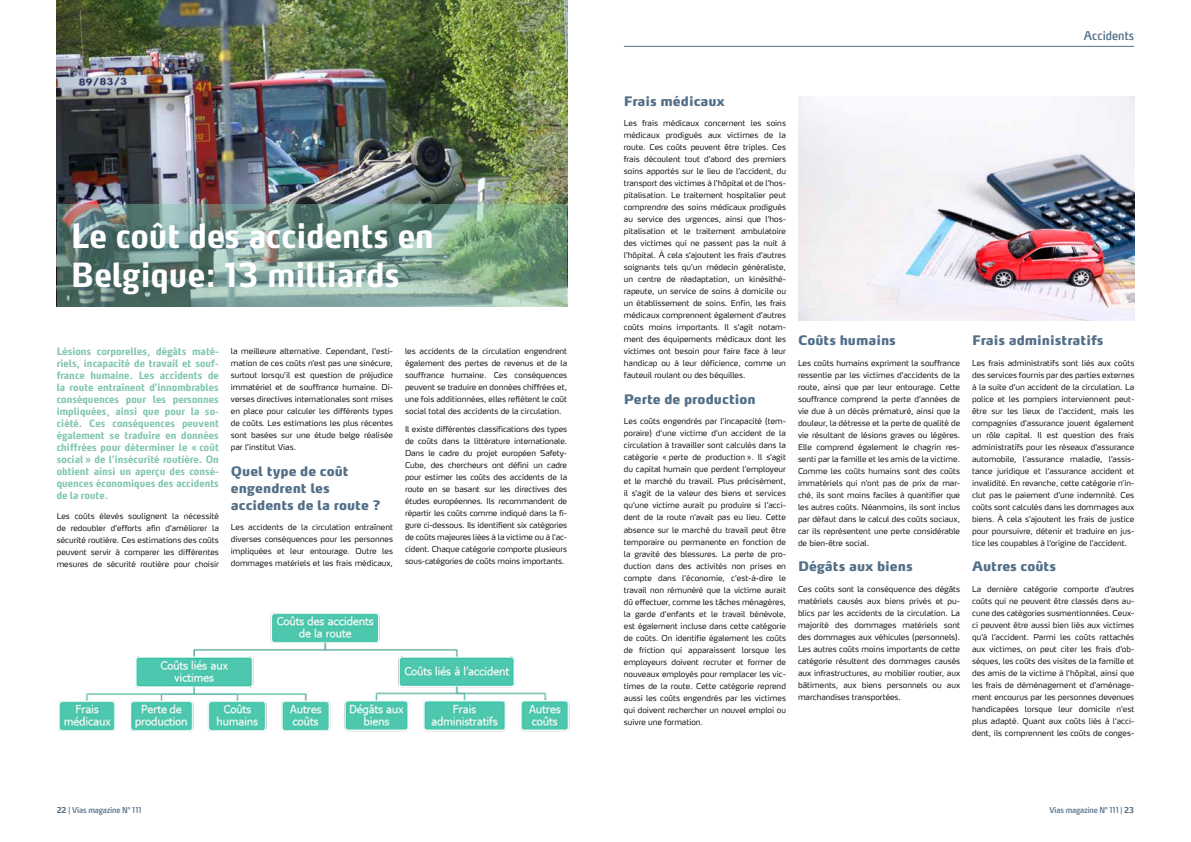
<style>
.page{position:relative;width:1191px;height:842px;background:#fff}
.page>*{position:absolute;margin:0;border:0;box-sizing:border-box;transform-origin:0 0}
.t1{font:700 condensed 33px/39px "Max OT";color:#fff}
.t2{font:900 13px/17px "Max OT";color:#536f87}
.t3{font:condensed 12px "Max OT";color:#536f87}
.t4{font:700 condensed 10px/12px "Max OT";color:#7fc6ad;text-align:justify}
.t5{font:300 8px/12px "Max OT";color:#000;text-align:justify}
.t6{font:condensed 8px "Max OT";letter-spacing:-.015em;color:#536f87}
.s1{font-weight:700}
</style>
<div class="page">
<img style="left:57px;top:0;width:510px;height:306px">
<img style="left:57px;top:204px;width:509px;height:102px">
<hr style="left:624px;top:46px;width:510px;height:1px;background:#536f87">
<img style="left:58px;top:612px;width:511px;height:120px">
<img style="left:798px;top:97px;width:336px;height:224px">
<h1 class="t1" style="left:71px;top:216px;width:364px">Le coût des accidents en<br>Belgique: 13 milliards</h1>
<p class="t4" style="left:57px;top:345px;width:164px">Lésions corporelles, dégâts maté&shy;riels, incapacité de travail et souf&shy;france humaine. Les accidents de la route entraînent d’innombrables conséquences pour les personnes impliquées, ainsi que pour la so&shy;ciété. Ces conséquences peuvent également se traduire en données chiffrées pour déterminer le « coût social » de l’insécurité routière. On obtient ainsi un aperçu des consé&shy;quences économiques des accidents de la route.</p>
<p class="t5" style="left:57px;top:510px;width:164px">Les coûts élevés soulignent la nécessité de redoubler d’efforts afin d’améliorer la sécurité routière. Ces estimations des coûts peuvent servir à comparer les différentes mesures de sécurité routière pour choisir</p>
<p class="t5" style="left:231px;top:345px;width:164px">la meilleure alternative. Cependant, l’esti&shy;mation de ces coûts n’est pas une sinécure, surtout lorsqu’il est question de préjudice immatériel et de souffrance humaine. Di&shy;verses directives internationales sont mises en place pour calculer les différents types de coûts. Les estimations les plus récentes sont basées sur une étude belge réalisée par l’institut Vias.</p>
<h2 class="t2" style="left:231px;top:462px;width:151px">Quel type de coût engendrent les accidents de la route ?</h2>
<p class="t5" style="left:231px;top:521px;width:164px">Les accidents de la circulation entraînent diverses conséquences pour les personnes impliquées et leur entourage. Outre les dommages matériels et les frais médicaux,</p>
<p class="t5" style="left:405px;top:345px;width:164px">les accidents de la circulation engendrent également des pertes de revenus et de la souffrance humaine. Ces conséquences peuvent se traduire en données chiffrées et, une fois additionnées, elles reflètent le coût social total des accidents de la circulation.</p>
<p class="t5" style="left:405px;top:422px;width:164px">Il existe différentes classifications des types de coûts dans la littérature internationale.<br>Dans le cadre du projet européen Safety-Cube, des chercheurs ont défini un cadre pour estimer les coûts des accidents de la route en se basant sur les directives des études européennes. Ils recommandent de répartir les coûts comme indiqué dans la fi&shy;gure ci-dessous. Ils identifient six catégories de coûts majeures liées à la victime ou à l’ac&shy;cident. Chaque catégorie comporte plusieurs sous-catégories de coûts moins importants.</p>
<h3 class="t3" style="left:1084px;top:28px;width:52px">Accidents</h3>
<h2 class="t2" style="left:624px;top:92px;width:103px">Frais médicaux</h2>
<p class="t5" style="left:624px;top:117px;width:164px">Les frais médicaux concernent les soins médicaux prodigués aux victimes de la route. Ces coûts peuvent être triples. Ces frais découlent tout d’abord des premiers soins apportés sur le lieu de l’accident, du transport des victimes à l’hôpital et de l’hos&shy;pitalisation. Le traitement hospitalier peut comprendre des soins médicaux prodigués au service des urgences, ainsi que l’hos&shy;pitalisation et le traitement ambulatoire des victimes qui ne passent pas la nuit à l’hôpital. À cela s’ajoutent les frais d’autres soignants tels qu’un médecin généraliste, un centre de réadaptation, un kinésithé&shy;rapeute, un service de soins à domicile ou un établissement de soins. Enfin, les frais médicaux comprennent également d’autres coûts moins importants. Il s’agit notam&shy;ment des équipements médicaux dont les victimes ont besoin pour faire face à leur handicap ou à leur déficience, comme un fauteuil roulant ou des béquilles.</p>
<h2 class="t2" style="left:624px;top:390px;width:133px">Perte de production</h2>
<p class="t5" style="left:624px;top:415px;width:164px">Les coûts engendrés par l’incapacité (tem&shy;poraire) d’une victime d’un accident de la circulation à travailler sont calculés dans la catégorie « perte de production ». Il s’agit du capital humain que perdent l’employeur et le marché du travail. Plus précisément, il s’agit de la valeur des biens et services qu’une victime aurait pu produire si l’acci&shy;dent de la route n’avait pas eu lieu. Cette absence sur le marché du travail peut être temporaire ou permanente en fonction de la gravité des blessures. La perte de pro&shy;duction dans des activités non prises en compte dans l’économie, c’est-à-dire le travail non rémunéré que la victime aurait dû effectuer, comme les tâches ménagères, la garde d’enfants et le travail bénévole, est également incluse dans cette catégorie de coûts. On identifie également les coûts de friction qui apparaissent lorsque les employeurs doivent recruter et former de nouveaux employés pour remplacer les vic&shy;times de la route. Cette catégorie reprend aussi les coûts engendrés par les victimes qui doivent rechercher un nouvel emploi ou suivre une formation.</p>
<h2 class="t2" style="left:798px;top:331px;width:99px">Coûts humains</h2>
<p class="t5" style="left:798px;top:356px;width:164px">Les coûts humains expriment la souffrance ressentie par les victimes d’accidents de la route, ainsi que par leur entourage. Cette souffrance comprend la perte d’années de vie due à un décès prématuré, ainsi que la douleur, la détresse et la perte de qualité de vie résultant de lésions graves ou légères.<br>Elle comprend également le chagrin res&shy;senti par la famille et les amis de la victime.<br>Comme les coûts humains sont des coûts immatériels qui n’ont pas de prix de mar&shy;ché, ils sont moins faciles à quantifier que les autres coûts. Néanmoins, ils sont inclus par défaut dans le calcul des coûts sociaux, car ils représentent une perte considérable de bien-être social.</p>
<h2 class="t2" style="left:798px;top:557px;width:116px">Dégâts aux biens</h2>
<p class="t5" style="left:798px;top:582px;width:164px">Ces coûts sont la conséquence des dégâts matériels causés aux biens privés et pu&shy;blics par les accidents de la circulation. La majorité des dommages matériels sont des dommages aux véhicules (personnels).<br>Les autres coûts moins importants de cette catégorie résultent des dommages causés aux infrastructures, au mobilier routier, aux bâtiments, aux biens personnels ou aux marchandises transportées.</p>
<h2 class="t2" style="left:972px;top:331px;width:133px">Frais administratifs</h2>
<p class="t5" style="left:972px;top:356px;width:164px">Les frais administratifs sont liés aux coûts des services fournis par des parties externes à la suite d’un accident de la circulation. La police et les pompiers interviennent peut&shy;être sur les lieux de l’accident, mais les compagnies d’assurance jouent également un rôle capital. Il est question des frais administratifs pour les réseaux d’assurance automobile, l’assurance maladie, l’assis&shy;tance juridique et l’assurance accident et invalidité. En revanche, cette catégorie n’in&shy;clut pas le paiement d’une indemnité. Ces coûts sont calculés dans les dommages aux biens. À cela s’ajoutent les frais de justice pour poursuivre, détenir et traduire en jus&shy;tice les coupables à l’origine de l’accident.</p>
<h2 class="t2" style="left:972px;top:557px;width:85px">Autres coûts</h2>
<p class="t5" style="left:972px;top:582px;width:164px">La dernière catégorie comporte d’autres coûts qui ne peuvent être classés dans au&shy;cune des catégories susmentionnées. Ceux&shy;ci peuvent être aussi bien liés aux victimes qu’à l’accident. Parmi les coûts rattachés aux victimes, on peut citer les frais d’ob&shy;sèques, les coûts des visites de la famille et des amis de la victime à l’hôpital, ainsi que les frais de déménagement et d’aménage&shy;ment encourus par les personnes devenues handicapées lorsque leur domicile n’est plus adapté. Quant aux coûts liés à l’acci&shy;dent, ils comprennent les coûts de conges-</p>
<p class="t6" style="left:57px;top:805px;width:86px"><span class="s1">22</span> | Vias magazine N° 111</p>
<p class="t6" style="left:1049px;top:805px;width:86px">Vias magazine N° 111 | <span class="s1">23</span></p>
</div>
